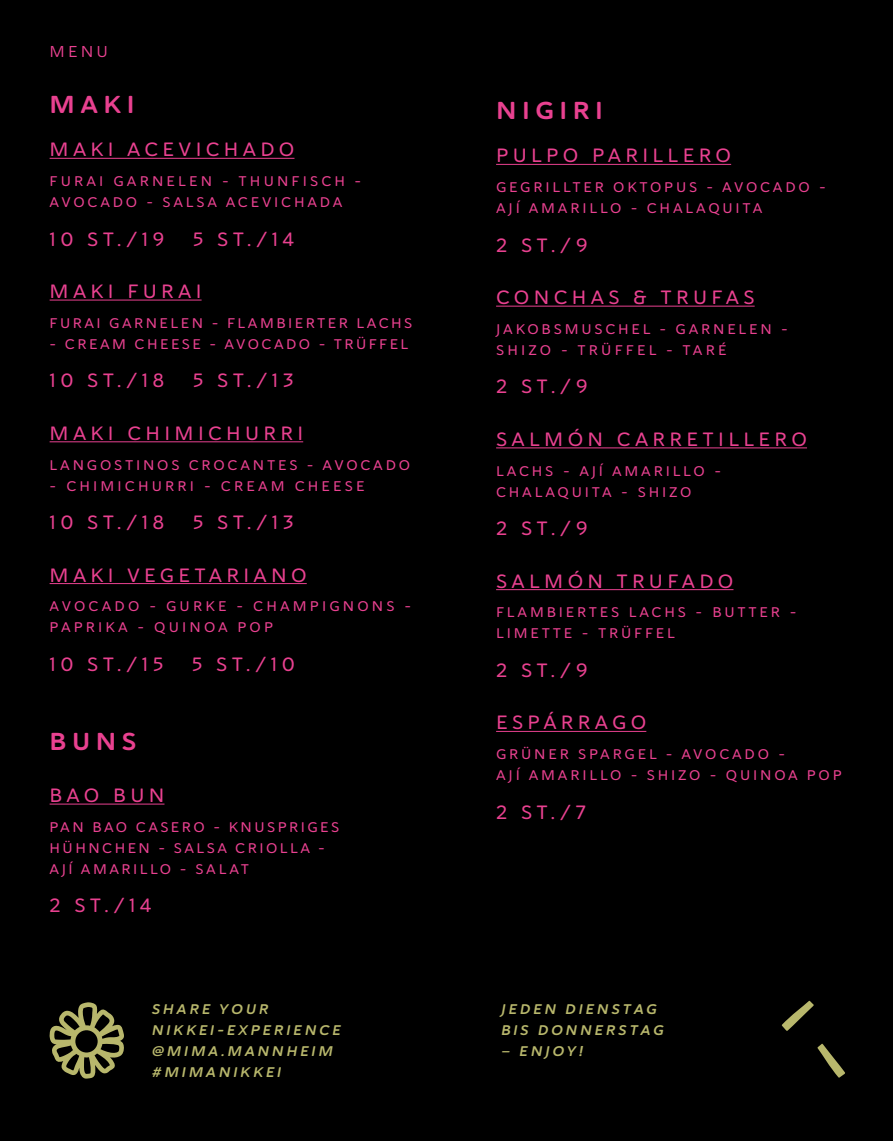
<style>
.page{position:relative;width:893px;height:1141px;background:#000}
.page>*{position:absolute;margin:0;border:0;box-sizing:border-box;transform-origin:0 0}
.t1{font:700 expanded 24.5px "Haboro Soft";letter-spacing:.225em;color:#e94190}
.t2{font:500 expanded 19.25px "Haboro Soft";letter-spacing:.225em;color:#e94190}
.t3{font:expanded 15.75px "Haboro Soft";color:#e94190}
.t4{font:500 expanded 14px/21px "Haboro Soft";letter-spacing:.2em;color:#e94190}
.t5{font:500 expanded 14px/21px "Haboro Soft";letter-spacing:.175em;color:#e94190}
.t6{font:italic 700 expanded 14px/21px "Haboro Soft";letter-spacing:.2em;color:#b8b76c}
.t7{font:500 expanded 14px/21px "Haboro Soft";letter-spacing:.225em;color:#e94190}
</style>
<div class="page">
<hr style="left:50px;top:158px;width:244px;height:1px;background:#e94190">
<hr style="left:50px;top:300px;width:152px;height:1px;background:#e94190">
<hr style="left:50px;top:441px;width:253px;height:1px;background:#e94190">
<hr style="left:50px;top:583px;width:257px;height:1px;background:#e94190">
<hr style="left:50px;top:804px;width:114px;height:1px;background:#e94190">
<hr style="left:496px;top:164px;width:235px;height:1px;background:#e94190">
<hr style="left:496px;top:306px;width:259px;height:1px;background:#e94190">
<hr style="left:496px;top:447px;width:311px;height:1px;background:#e94190">
<hr style="left:496px;top:589px;width:237px;height:1px;background:#e94190">
<hr style="left:496px;top:731px;width:150px;height:1px;background:#e94190">
<svg style="left:782px;top:1001px;width:63px;height:77px"></svg>
<svg style="left:49px;top:1002px;width:75px;height:77px"></svg>
<p class="t3" style="left:50px;top:41px;width:60px">MENU</p>
<h1 class="t1" style="left:50px;top:88px;width:86px">MAKI</h1>
<h2 class="t2" style="left:50px;top:137px;width:246px">MAKI ACEVICHADO</h2>
<p class="t4" style="left:50px;top:171px;width:313px">FURAI GARNELEN – THUNFISCH –<br>AVOCADO – SALSA ACEVICHADA</p>
<h2 class="t2" style="left:50px;top:226px;width:116px">10 ST./19</h2>
<h2 class="t2" style="left:192px;top:226px;width:104px">5 ST./14</h2>
<h2 class="t2" style="left:50px;top:279px;width:153px">MAKI FURAI</h2>
<p class="t5" style="left:50px;top:312px;width:364px">FURAI GARNELEN – FLAMBIERTER LACHS</p>
<p class="t5" style="left:50px;top:333px;width:360px">– CREAM CHEESE – AVOCADO – TRÜFFEL</p>
<h2 class="t2" style="left:50px;top:368px;width:116px">10 ST./18</h2>
<h2 class="t2" style="left:192px;top:368px;width:103px">5 ST./13</h2>
<h2 class="t2" style="left:50px;top:421px;width:255px">MAKI CHIMICHURRI</h2>
<p class="t4" style="left:50px;top:454px;width:362px">LANGOSTINOS CROCANTES – AVOCADO</p>
<p class="t7" style="left:50px;top:475px;width:317px">– CHIMICHURRI – CREAM CHEESE</p>
<h2 class="t2" style="left:50px;top:510px;width:116px">10 ST./18</h2>
<h2 class="t2" style="left:192px;top:510px;width:103px">5 ST./13</h2>
<h2 class="t2" style="left:50px;top:562px;width:259px">MAKI VEGETARIANO</h2>
<p class="t7" style="left:50px;top:596px;width:363px">AVOCADO – GURKE – CHAMPIGNONS –<br>PAPRIKA – QUINOA POP</p>
<h2 class="t2" style="left:50px;top:652px;width:116px">10 ST./15</h2>
<h2 class="t2" style="left:192px;top:652px;width:105px">5 ST./10</h2>
<h1 class="t1" style="left:50px;top:725px;width:88px">BUNS</h1>
<h2 class="t2" style="left:50px;top:783px;width:116px">BAO BUN</h2>
<p class="t5" style="left:50px;top:816px;width:291px">PAN BAO CASERO – KNUSPRIGES<br>HÜHNCHEN – SALSA CRIOLLA –<br>AJÍ AMARILLO – SALAT</p>
<h2 class="t2" style="left:50px;top:893px;width:104px">2 ST./14</h2>
<h1 class="t1" style="left:496px;top:94px;width:108px">NIGIRI</h1>
<h2 class="t2" style="left:496px;top:143px;width:237px">PULPO PARILLERO</h2>
<p class="t4" style="left:496px;top:177px;width:331px">GEGRILLTER OKTOPUS – AVOCADO –<br>AJÍ AMARILLO – CHALAQUITA</p>
<h2 class="t2" style="left:496px;top:232px;width:93px">2 ST./9</h2>
<h2 class="t2" style="left:496px;top:285px;width:260px">CONCHAS &amp; TRUFAS</h2>
<p class="t4" style="left:496px;top:318px;width:293px">JAKOBSMUSCHEL – GARNELEN –<br>SHIZO – TRÜFFEL – TARÉ</p>
<h2 class="t2" style="left:496px;top:374px;width:93px">2 ST./9</h2>
<h2 class="t2" style="left:496px;top:427px;width:312px">SALMÓN CARRETILLERO</h2>
<p class="t4" style="left:496px;top:460px;width:227px">LACHS – AJÍ AMARILLO –<br>CHALAQUITA – SHIZO</p>
<h2 class="t2" style="left:496px;top:516px;width:93px">2 ST./9</h2>
<h2 class="t2" style="left:496px;top:568px;width:239px">SALMÓN TRUFADO</h2>
<p class="t4" style="left:496px;top:602px;width:302px">FLAMBIERTES LACHS – BUTTER –<br>LIMETTE – TRÜFFEL</p>
<h2 class="t2" style="left:496px;top:658px;width:93px">2 ST./9</h2>
<h2 class="t2" style="left:496px;top:710px;width:152px">ESPÁRRAGO</h2>
<p class="t4" style="left:496px;top:744px;width:347px">GRÜNER SPARGEL - AVOCADO -<br>AJÍ AMARILLO - SHIZO - QUINOA POP</p>
<h2 class="t2" style="left:496px;top:799px;width:91px">2 ST./7</h2>
<p class="t6" style="left:152px;top:999px;width:191px">SHARE YOUR<br>NIKKEI-EXPERIENCE @MIMA.MANNHEIM #MIMANIKKEI</p>
<p class="t6" style="left:501px;top:999px;width:164px">JEDEN DIENSTAG<br>BIS DONNERSTAG</p>
<p class="t6" style="left:501px;top:1041px;width:83px">— ENJOY!</p>
</div>
